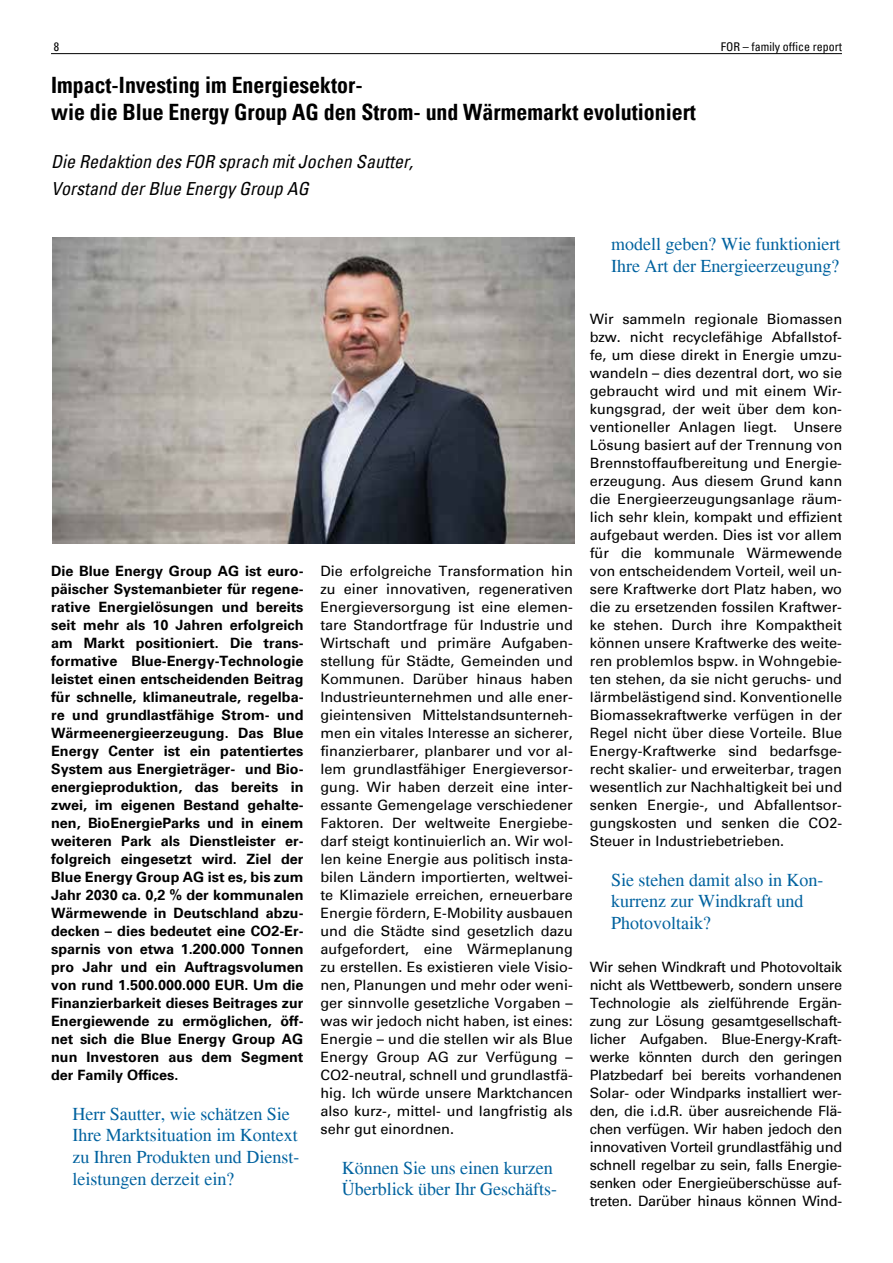
<style>
.page{position:relative;width:893px;height:1263px;background:#fff}
.page>*{position:absolute;margin:0;border:0;box-sizing:border-box;transform-origin:0 0}
.t1{font:700 condensed 22.5px/27px "Univers";color:#000}
.t2{font:18px/21.6px "Times";color:#00629f}
.t3{font:italic condensed 18px/27px "Univers";color:#000}
.t4{font:14.25px/18px "Univers";color:#000;text-align:justify}
.t5{font:700 14.25px/18px "Univers";color:#000;text-align:justify}
.t6{font:condensed 12px "Univers";color:#000}
</style>
<div class="page">
<hr style="left:51px;top:53px;width:791px;height:1px;background:#000">
<img style="left:53px;top:238px;width:521px;height:306px">
<p class="t6" style="left:54px;top:39px;width:7px">8</p>
<p class="t6" style="left:721px;top:39px;width:123px">FOR – family office report</p>
<h1 class="t1" style="left:51px;top:72px;width:646px">Impact-Investing im Energiesektor-<br>wie die Blue Energy Group AG den Strom- und Wärmemarkt evolutioniert</h1>
<p class="t3" style="left:51px;top:147px;width:363px">Die Redaktion des FOR sprach mit Jochen Sautter,<br>Vorstand der Blue Energy Group AG</p>
<p class="t5" style="left:51px;top:562px;width:254px">Die Blue Energy Group AG ist euro&shy;päischer Systemanbieter für regene&shy;rative Energielösungen und bereits seit mehr als 10 Jahren erfolgreich am Markt positioniert. Die trans&shy;formative Blue-Energy-Technologie leistet einen entscheidenden Beitrag für schnelle, klimaneutrale, regelba&shy;re und grundlastfähige Strom- und Wärmeenergieerzeugung. Das Blue Energy Center ist ein patentiertes System aus Energieträger- und Bio&shy;energieproduktion, das bereits in zwei, im eigenen Bestand gehalte&shy;nen, BioEnergieParks und in einem weiteren Park als Dienstleister er&shy;folgreich eingesetzt wird. Ziel der Blue Energy Group AG ist es, bis zum Jahr 2030 ca. 0,2 % der kommunalen Wärmewende in Deutschland abzu&shy;decken – dies bedeutet eine CO2-Er&shy;sparnis von etwa 1.200.000 Tonnen pro Jahr und ein Auftragsvolumen von rund 1.500.000.000 EUR. Um die Finanzierbarkeit dieses Beitrages zur Energiewende zu ermöglichen, öff&shy;net sich die Blue Energy Group AG nun Investoren aus dem Segment der Family Offices.</p>
<p class="t2" style="left:72px;top:1103px;width:228px">Herr Sautter, wie schätzen Sie<br>Ihre Marktsituation im Kontext zu Ihren Produkten und Dienst&shy;leistungen derzeit ein?</p>
<p class="t4" style="left:320px;top:562px;width:254px">Die erfolgreiche Transformation hin zu einer innovativen, regenerativen Energieversorgung ist eine elemen&shy;tare Standortfrage fü r Industrie und Wirtschaft und primäre Aufgaben&shy;stellung für Städte, Gemeinden und Kommunen. Darüber hinaus haben Industrieunternehmen und alle ener&shy;gieintensiven Mittelstandsunterneh&shy;men ein vitales Interesse an sicherer, finanzierbarer, planbarer und vor al&shy;lem grundlastfähiger Energieversor&shy;gung. Wir haben derzeit eine inter&shy;essante Gemengelage verschiedener Faktoren. Der weltweite Energiebe&shy;darf steigt kontinuierlich an. Wir wol&shy;len keine Energie aus politisch insta&shy;bilen Ländern importierten, weltwei&shy;te Klimaziele erreichen, erneuerbare Energie fördern, E-Mobility ausbauen und die Städte sind gesetzlich dazu aufgefordert, eine Wärmeplanung zu erstellen. Es existieren viele Visio&shy;nen, Planungen und mehr oder weni&shy;ger sinnvolle gesetzliche Vorgaben – was wir jedoch nicht haben, ist eines:<br>Energie – und die stellen wir als Blue Energy Group AG zur Verfügung – CO2-neutral, schnell und grundlastfä&shy;hig. Ich würde unsere Marktchancen also kurz-, mittel- und langfristig als sehr gut einordnen.</p>
<p class="t2" style="left:342px;top:1157px;width:217px">Können Sie uns einen kurzen<br>Überblick über Ihr Geschäfts-</p>
<p class="t2" style="left:611px;top:233px;width:231px">modell geben? Wie funktioniert<br>Ihre Art der Energieerzeugung?</p>
<p class="t4" style="left:590px;top:310px;width:254px">Wir sammeln regionale Biomassen bzw. nicht recyclefähige Abfallstof&shy;fe, um diese direkt in Energie umzu&shy;wandeln – dies dezentral dort, wo sie gebraucht wird und mit einem Wir&shy;kungsgrad, der weit über dem kon&shy;ventioneller Anlagen liegt. Unsere Lösung basiert auf der Trennung von Brennstoffaufbereitung und Energie&shy;erzeugung. Aus diesem Grund kann die Energieerzeugungsanlage räum&shy;lich sehr klein, kompakt und effizient aufgebaut werden. Dies ist vor allem für die kommunale Wärmewende von entscheidendem Vorteil, weil un&shy;sere Kraftwerke dort Platz haben, wo die zu ersetzenden fossilen Kraftwer&shy;ke stehen. Durch ihre Kompaktheit können unsere Kraftwerke des weite&shy;ren problemlos bspw. in Wohngebie&shy;ten stehen, da sie nicht geruchs- und lärmbelästigend sind. Konventionelle Biomassekraftwerke verfügen in der Regel nicht über diese Vorteile. Blue Energy-Kraftwerke sind bedarfsge&shy;recht skalier- und erweiterbar, tragen wesentlich zur Nachhaltigkeit bei und senken Energie-, und Abfallentsor&shy;gungskosten und senken die CO2- Steuer in Industriebetrieben.</p>
<p class="t2" style="left:611px;top:869px;width:214px">Sie stehen damit also in Kon&shy;kurrenz zur Windkraft und<br>Photovoltaik?</p>
<p class="t4" style="left:590px;top:958px;width:254px">Wir sehen Windkraft und Photovoltaik nicht als Wettbewerb, sondern unsere Technologie als zielführende Ergän&shy;zung zur Lösung gesamtgesellschaft&shy;licher Aufgaben. Blue-Energy-Kraft&shy;werke könnten durch den geringen Platzbedarf bei bereits vorhandenen Solar- oder Windparks installiert wer&shy;den, die i.d.R. über ausreichende Flä&shy;chen verfügen. Wir haben jedoch den innovativen Vorteil grundlastfähig und schnell regelbar zu sein, falls Energie&shy;senken oder Energieüberschüsse auf&shy;treten. Darüber hinaus können Wind-</p>
</div>
